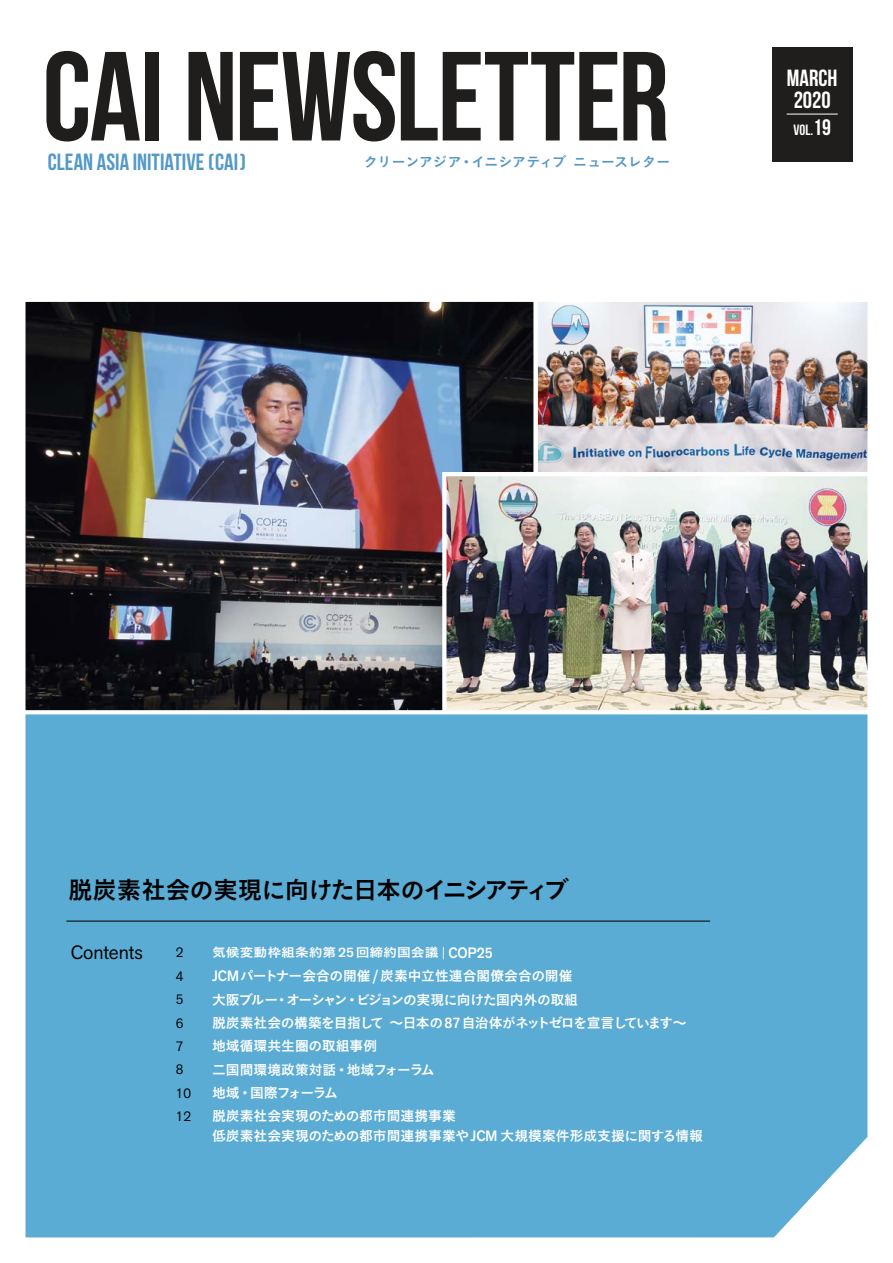
<style>
.page{position:relative;width:893px;height:1263px;background:#fff}
.page>*{position:absolute;margin:0;border:0;box-sizing:border-box;transform-origin:0 0}
.t1{font:700 126.45px "Bebas Neue";letter-spacing:-.01em;color:#1f1e1d}
.t2{font:24.45px "Koburina Go Std N W6";letter-spacing:-.045em;color:#000}
.t3{font:23.4px "Bebas Neue";letter-spacing:.005em;color:#5499c6}
.t4{font:23.4px/22.4px "Bebas Neue";color:#fff}
.t5{font:19.2px "Akzid Grtsk Next";color:#000}
.t6{font:14.85px "Bebas Neue";color:#fff}
.t7{font:13.8px/23.4px "Koburina Go Std N W6";letter-spacing:-.02em;color:#fff}
.t8{font:13.8px "Koburina Go Std N W6";color:#fff}
.t9{font:13.8px "Koburina Go Std N W6";color:#5499c6}
.t10{font:13.8px/23.4px "Akzid Grtsk Next";color:#000}
.t11{font:12.45px "Koburina Go Std N W6";color:#fff;scale:1.11 1}
.s1{font-size:22.35px}
.s2{font-family:"Akzid Grtsk Next";font-weight:500;font-size:13.5px}
.s3{font-family:"Akzid Grtsk Next";font-weight:300;font-size:13.35px}
.s4{font-family:"Akzid Grtsk Next";font-weight:500;font-size:14.85px}
</style>
<div class="page">
<div style="left:772px;top:47px;width:81px;height:114px;background:#1f1e1d"></div>
<hr style="left:787px;top:114px;width:51px;height:1px;background:#fff">
<img style="left:26px;top:303px;width:507px;height:406px">
<div style="left:21px;top:298px;width:517px;height:416px;border:4px solid #fff"></div>
<img style="left:539px;top:303px;width:328px;height:168px">
<div style="left:534px;top:298px;width:338px;height:178px;border:4px solid #fff"></div>
<img style="left:447px;top:477px;width:420px;height:232px">
<div style="left:442px;top:472px;width:430px;height:242px;border:4px solid #fff"></div>
<div style="left:26px;top:714px;width:841px;height:523px;background:#5aacd4"></div>
<hr style="left:66px;top:921px;width:644px;height:1px;background:#000">
<h1 class="t1" style="left:43px;top:27px;width:628px">CAI NEWSLETTER</h1>
<h3 class="t3" style="left:48px;top:149px;width:200px">CLEAN ASIA INITIATIVE (CAI)</h3>
<p class="t9" style="left:364px;top:151px;width:308px">クリーンアジア・イニシアティブニュースレター</p>
<h3 class="t4" style="left:787px;top:66px;width:52px">MARCH<br>2020</h3>
<p class="t6" style="left:793px;top:121px;width:39px">VOL.<span class="s1">19</span></p>
<h2 class="t2" style="left:68px;top:870px;width:502px">脱炭素社会の実現に向けた日本のイニシアティブ</h2>
<h3 class="t5" style="left:71px;top:939px;width:74px">Contents</h3>
<p class="t10" style="left:176px;top:941px;width:17px">2<br>4<br>5<br>6<br>7<br>8<br>10<br>12</p>
<p class="t11" style="left:212px;top:943px;width:254px">気候変動枠組条約第<span class="s2">25</span>回締約国会議 <span class="s3">|</span> <span class="s4">COP25</span></p>
<p class="t7" style="left:212px;top:965px;width:476px"><span class="s4">JCM</span>パートナー会合の開催<span class="s4">/</span>炭素中立性連合閣僚会合の開催<br>大阪ブルー・オーシャン・ビジョンの実現に向けた国内外の取組<br>脱炭素社会の構築を目指して ～日本の<span class="s4">87</span>自治体がネットゼロを宣言しています～地域循環共生圏の取組事例<br>二国間環境政策対話・地域フォーラム<br>地域・国際フォーラム<br>脱炭素社会実現のための都市間連携事業</p>
<p class="t8" style="left:212px;top:1125px;width:492px">低炭素社会実現のための都市間連携事業や<span class="s4">JCM</span> 大規模案件形成支援に関する情報</p>
</div>
